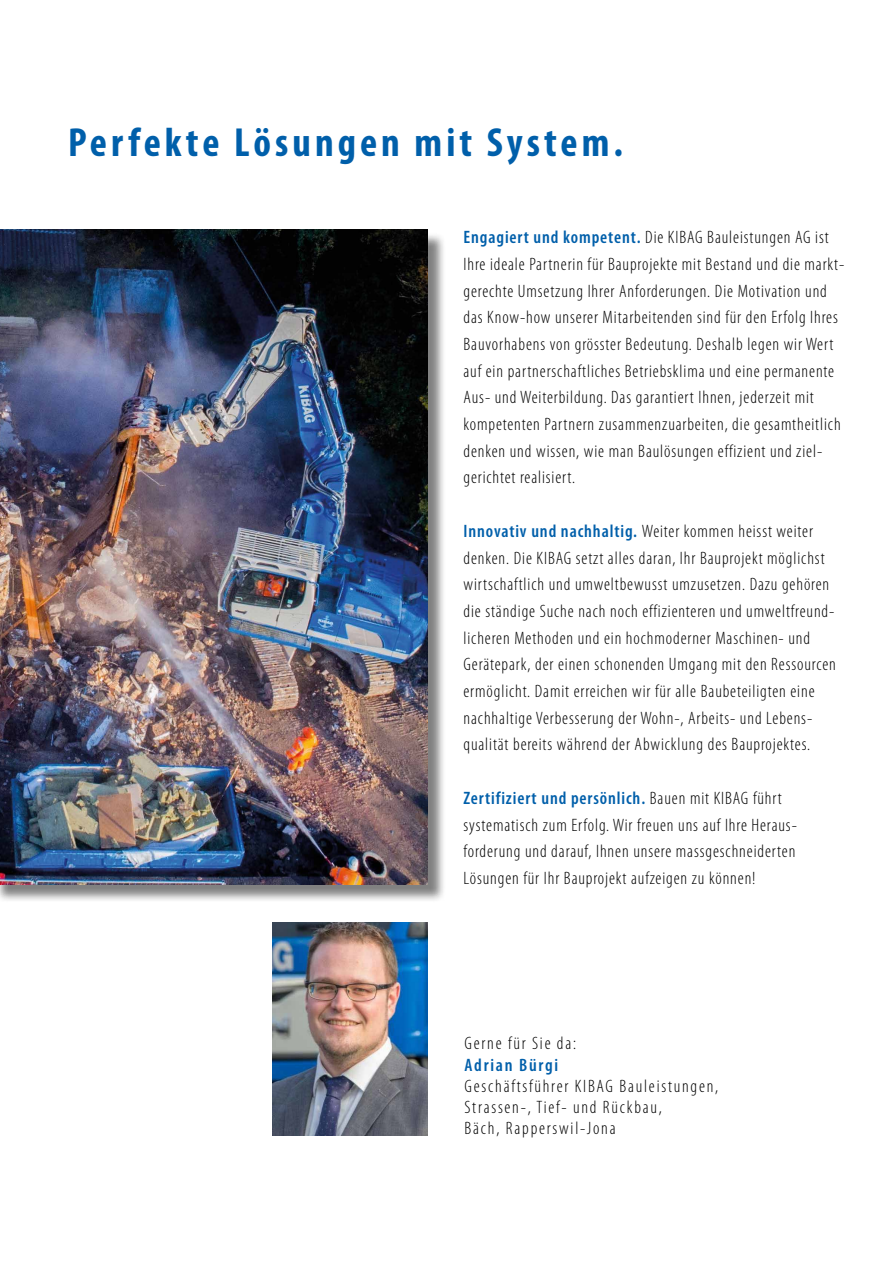
<style>
.page{position:relative;width:893px;height:1263px;background:#fff}
.page>*{position:absolute;margin:0;border:0;box-sizing:border-box;transform-origin:0 0}
.t1{font:700 condensed 40.8px "Myriad Pro";letter-spacing:.1em;color:#005faa}
.t2{font:300 condensed 18px/26.7px "Myriad Pro";letter-spacing:.05em;color:#000}
.t3{font:300 condensed 18px/21.1px "Myriad Pro";letter-spacing:.1em;color:#000}
.t4{font:600 condensed 18px "Myriad Pro";letter-spacing:.1em;color:#005faa}
.s1{font-weight:600;color:#005faa}
</style>
<div class="page">
<div style="left:0;top:232px;width:446px;height:671px;background:#000;opacity:.5"></div>
<img style="left:0;top:230px;width:427px;height:654px">
<img style="left:272px;top:923px;width:155px;height:212px">
<h1 class="t1" style="left:68px;top:117px;width:556px">Perfekte Lösungen mit System.</h1>
<p class="t2" style="left:463px;top:224px;width:382px"><span class="s1">Engagiert und kompetent.</span> Die KIBAG Bauleistungen AG ist Ihre ideale Partnerin für Bauprojekte mit Bestand und die markt&shy;gerechte Umsetzung Ihrer Anforderungen. Die Motivation und das Know-how unserer Mitarbeitenden sind für den Erfolg Ihres Bauvorhabens von grösster Bedeutung. Deshalb legen wir Wert auf ein partnerschaftliches Betriebsklima und eine permanente Aus- und Weiterbildung. Das garantiert Ihnen, jederzeit mit kompetenten Partnern zusammenzuarbeiten, die gesamtheitlich denken und wissen, wie man Baulösungen effizient und ziel&shy;gerichtet realisiert.</p>
<p class="t2" style="left:463px;top:518px;width:374px"><span class="s1">Innovativ und nachhaltig.</span> Weiter kommen heisst weiter denken. Die KIBAG setzt alles daran, Ihr Bauprojekt möglichst wirtschaftlich und umweltbewusst umzusetzen. Dazu gehören die ständige Suche nach noch effizienteren und umweltfreund&shy;licheren Methoden und ein hochmoderner Maschinen- und Gerätepark, der einen schonenden Umgang mit den Ressourcen ermöglicht. Damit erreichen wir für alle Baubeteiligten eine nachhaltige Verbesserung der Wohn-, Arbeits- und Lebens&shy;qualität bereits während der Abwicklung des Bauprojektes.</p>
<p class="t2" style="left:463px;top:785px;width:335px"><span class="s1">Zertifiziert und persönlich.</span> Bauen mit KIBAG führt systematisch zum Erfolg. Wir freuen uns auf Ihre Heraus&shy;forderung und darauf, Ihnen unsere massgeschneiderten Lösungen für Ihr Bauprojekt aufzeigen zu können!</p>
<p class="t3" style="left:465px;top:1033px;width:113px">Gerne für Sie da:</p>
<p class="t4" style="left:465px;top:1055px;width:95px">Adrian Bürgi</p>
<p class="t3" style="left:465px;top:1076px;width:255px">Geschäftsführer KIBAG Bauleistungen,<br>Strassen-, Tief- und Rückbau,<br>Bäch, Rapperswil-Jona</p>
</div>
